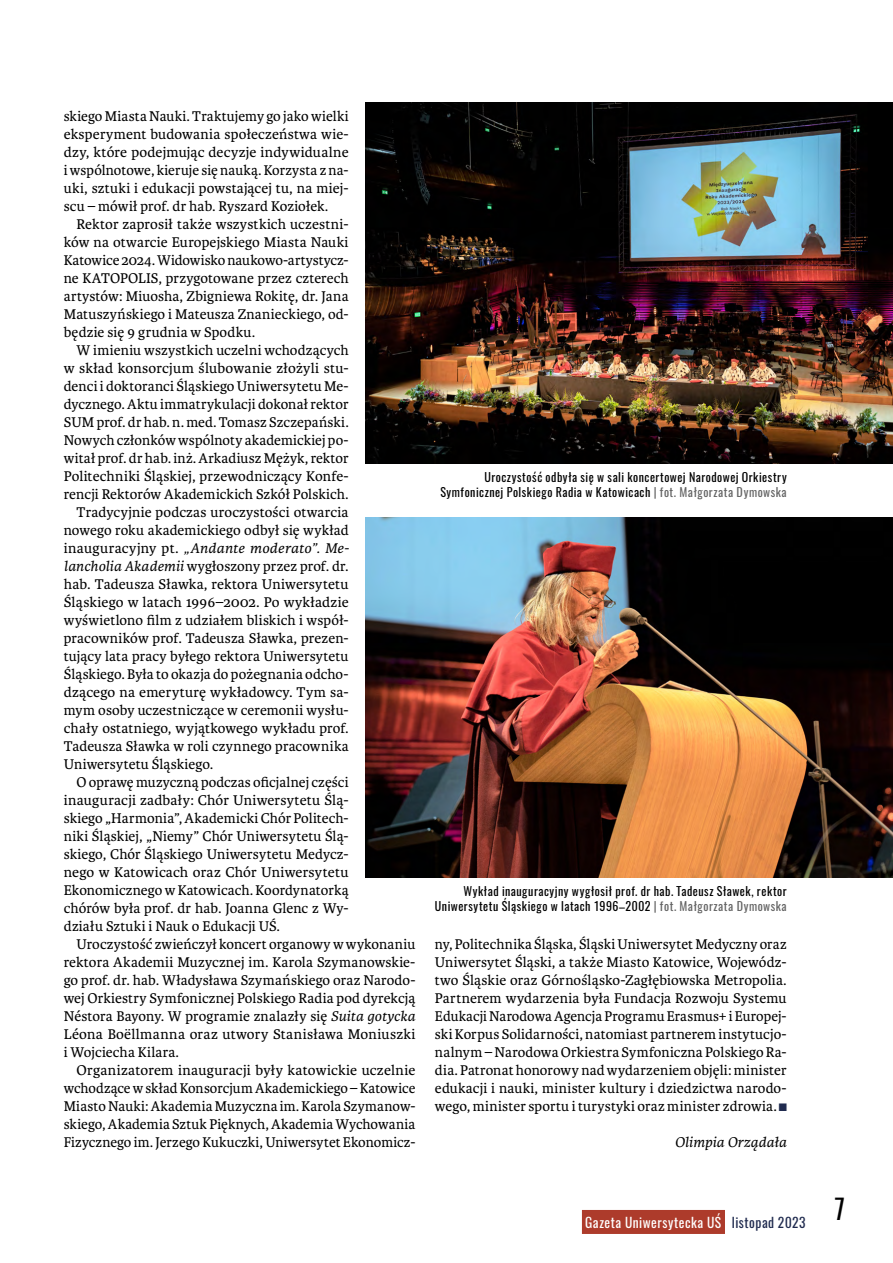
<style>
.page{position:relative;width:893px;height:1263px;background:#fff}
.page>*{position:absolute;margin:0;border:0;box-sizing:border-box;transform-origin:0 0}
.t1{font:27px "Oswald";color:#000}
.t2{font:15px/18px "Karmina";letter-spacing:.01em;color:#000;text-align:justify}
.t3{font:italic 15px "Karmina";letter-spacing:.01em;color:#000}
.t4{font:13.5px "Oswald";letter-spacing:.04em;color:#fff}
.t5{font:12px/15px "Oswald";letter-spacing:.045em;color:#000;text-align:right}
.s1{font-style:normal}
.s2{font-style:italic}
.s3{color:#636363}
.s4{color:#202b4f}
</style>
<div class="page">
<div style="left:582px;top:1210px;width:143px;height:24px;background:#ad3b2b"></div>
<img style="left:366px;top:102px;width:527px;height:361px">
<img style="left:366px;top:517px;width:527px;height:360px">
<p class="t2" style="left:64px;top:107px;width:286px">skiego Miasta Nauki. Traktujemy go jako wielki eksperyment budowania społeczeństwa wie&shy;dzy, które podejmując decyzje indywidualne i wspólnotowe, kieruje się nauką. Korzysta z na&shy;uki, sztuki i edukacji powstającej tu, na miej&shy;scu – mówił prof. dr hab. Ryszard Koziołek.</p>
<p class="t2" style="left:64px;top:215px;width:286px;text-indent:13px">Rektor zaprosił także wszystkich uczestni&shy;ków na otwarcie Europejskiego Miasta Nauki Katowice 2024. Widowisko naukowo-artystycz&shy;ne KATOPOLIS, przygotowane przez czterech artystów: Miuosha, Zbigniewa Rokitę, dr. Jana Matuszyńskiego i Mateusza Znanieckiego, od&shy;będzie się 9 grudnia w Spodku.</p>
<p class="t2" style="left:77px;top:341px;width:274px">W imieniu wszystkich uczelni wchodzących</p>
<p class="t2" style="left:64px;top:359px;width:286px">w skład konsorcjum ślubowanie złożyli stu-</p>
<p class="t2" style="left:64px;top:377px;width:286px">denci i doktoranci Śląskiego Uniwersytetu Me-</p>
<p class="t2" style="left:64px;top:395px;width:286px">dycznego. Aktu immatrykulacji dokonał rektor</p>
<p class="t2" style="left:64px;top:413px;width:286px">SUM prof. dr hab. n. med. Tomasz Szczepański.</p>
<p class="t2" style="left:64px;top:431px;width:286px">Nowych członków wspólnoty akademickiej po-</p>
<p class="t2" style="left:64px;top:449px;width:286px">witał prof. dr hab. inż. Arkadiusz Mężyk, rektor</p>
<p class="t2" style="left:64px;top:467px;width:286px">Politechniki Śląskiej, przewodniczący Konfe-</p>
<p class="t2" style="left:64px;top:485px;width:286px">rencji Rektorów Akademickich Szkół Polskich.</p>
<p class="t2" style="left:77px;top:503px;width:274px">Tradycyjnie podczas uroczystości otwarcia</p>
<p class="t2" style="left:64px;top:521px;width:286px">nowego roku akademickiego odbył się wykład</p>
<p class="t3" style="left:64px;top:540px;width:287px"><span class="s1">inauguracyjny pt.</span> „Andante moderato”. Me-</p>
<p class="t2" style="left:64px;top:557px;width:286px"><span class="s2">lancholia Akademii</span> wygłoszony przez prof. dr.</p>
<p class="t2" style="left:64px;top:575px;width:286px">hab. Tadeusza Sławka, rektora Uniwersytetu</p>
<p class="t2" style="left:64px;top:593px;width:286px">Śląskiego w latach 1996–2002. Po wykładzie</p>
<p class="t2" style="left:64px;top:611px;width:286px">wyświetlono film z udziałem bliskich i współ-</p>
<p class="t2" style="left:64px;top:629px;width:286px">pracowników prof. Tadeusza Sławka, prezen-</p>
<p class="t2" style="left:64px;top:647px;width:286px">tujący lata pracy byłego rektora Uniwersytetu</p>
<p class="t2" style="left:64px;top:665px;width:286px">Śląskiego. Była to okazja do pożegnania odcho-</p>
<p class="t2" style="left:64px;top:683px;width:286px">dzącego na emeryturę wykładowcy. Tym sa-</p>
<p class="t2" style="left:64px;top:701px;width:286px">mym osoby uczestniczące w ceremonii wysłu-</p>
<p class="t2" style="left:64px;top:719px;width:286px">chały ostatniego, wyjątkowego wykładu prof.</p>
<p class="t2" style="left:64px;top:737px;width:286px">Tadeusza Sławka w roli czynnego pracownika</p>
<p class="t2" style="left:64px;top:755px;width:151px">Uniwersytetu Śląskiego.</p>
<p class="t2" style="left:77px;top:773px;width:274px">O oprawę muzyczną podczas oficjalnej części</p>
<p class="t2" style="left:64px;top:791px;width:286px">inauguracji zadbały: Chór Uniwersytetu Ślą-</p>
<p class="t2" style="left:64px;top:809px;width:286px">skiego „Harmonia”, Akademicki Chór Politech-</p>
<p class="t2" style="left:64px;top:827px;width:286px">niki Śląskiej, „Niemy” Chór Uniwersytetu Ślą-</p>
<p class="t2" style="left:64px;top:845px;width:286px">skiego, Chór Śląskiego Uniwersytetu Medycz-</p>
<p class="t2" style="left:64px;top:863px;width:286px">nego w Katowicach oraz Chór Uniwersytetu</p>
<p class="t2" style="left:64px;top:881px;width:286px">Ekonomicznego w Katowicach. Koordynatorką</p>
<p class="t2" style="left:64px;top:899px;width:286px">chórów była prof. dr hab. Joanna Glenc z Wy-</p>
<p class="t2" style="left:64px;top:917px;width:218px">działu Sztuki i Nauk o Edukacji UŚ.</p>
<p class="t2" style="left:77px;top:935px;width:340px">Uroczystość zwieńczył koncert organowy w wykonaniu</p>
<p class="t2" style="left:64px;top:953px;width:353px">rektora Akademii Muzycznej im. Karola Szymanowskie-</p>
<p class="t2" style="left:64px;top:971px;width:353px">go prof. dr. hab. Władysława Szymańskiego oraz Narodo-</p>
<p class="t2" style="left:64px;top:989px;width:353px">wej Orkiestry Symfonicznej Polskiego Radia pod dyrekcją</p>
<p class="t2" style="left:64px;top:1007px;width:353px">Néstora Bayony. W programie znalazły się <span class="s2">Suita gotycka</span></p>
<p class="t2" style="left:64px;top:1025px;width:353px">Léona Boëllmanna oraz utwory Stanisława Moniuszki</p>
<p class="t2" style="left:64px;top:1043px;width:117px">i Wojciecha Kilara.</p>
<p class="t2" style="left:77px;top:1061px;width:340px">Organizatorem inauguracji były katowickie uczelnie</p>
<p class="t2" style="left:64px;top:1079px;width:353px">wchodzące w skład Konsorcjum Akademickiego – Katowice</p>
<p class="t2" style="left:64px;top:1097px;width:353px">Miasto Nauki: Akademia Muzyczna im. Karola Szymanow-</p>
<p class="t2" style="left:64px;top:1115px;width:353px">skiego, Akademia Sztuk Pięknych, Akademia Wychowania</p>
<p class="t2" style="left:64px;top:1133px;width:353px">Fizycznego im. Jerzego Kukuczki, Uniwersytet Ekonomicz-</p>
<p class="t5" style="left:440px;top:470px;width:348px">Uroczystość odbyła się w sali koncertowej Narodowej Orkiestry<br>Symfonicznej Polskiego Radia w Katowicach <span class="s3">| fot. Małgorzata Dymowska</span></p>
<p class="t5" style="left:435px;top:883px;width:353px">Wykład inauguracyjny wygłosił prof. dr hab. Tadeusz Sławek, rektor<br>Uniwersytetu Śląskiego w latach 1996–2002 <span class="s3">| fot. Małgorzata Dymowska</span></p>
<p class="t2" style="left:435px;top:935px;width:353px">ny, Politechnika Śląska, Śląski Uniwersytet Medyczny oraz Uniwersytet Śląski, a także Miasto Katowice, Wojewódz&shy;two Śląskie oraz Górnośląsko-Zagłębiowska Metropolia.<br>Partnerem wydarzenia była Fundacja Rozwoju Systemu Edukacji Narodowa Agencja Programu Erasmus+ i Europej&shy;ski Korpus Solidarności, natomiast partnerem instytucjo&shy;nalnym – Narodowa Orkiestra Symfoniczna Polskiego Ra&shy;dia. Patronat honorowy nad wydarzeniem objęli: minister edukacji i nauki, minister kultury i dziedzictwa narodo&shy;wego, minister sportu i turystyki oraz minister zdrowia. <span class="s4">•</span></p>
<p class="t3" style="left:675px;top:1134px;width:113px">Olimpia Orządała</p>
<p class="t4" style="left:585px;top:1213px;width:222px">Gazeta Uniwersytecka UŚ <span class="s4">listopad 2023</span></p>
<h1 class="t1" style="left:835px;top:1190px;width:12px">7</h1>
</div>
